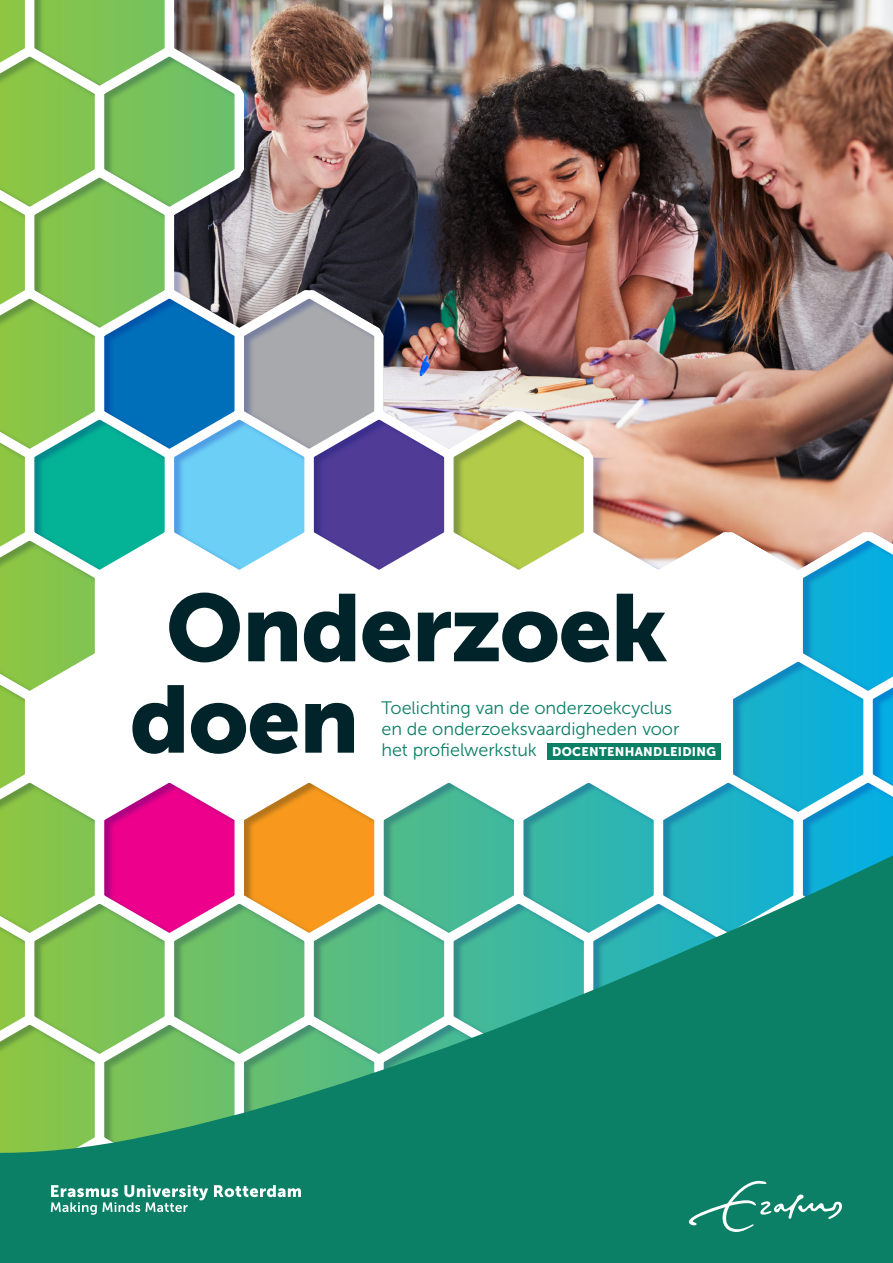
<style>
.page{position:relative;width:893px;height:1263px;background:#fff}
.page>*{position:absolute;margin:0;border:0;box-sizing:border-box;transform-origin:0 0}
.t1{font:94.5px/91.3px "Museo Sans 900";letter-spacing:-.015em;color:#002429}
.t2{font:18px/21px "Museo Sans 300";letter-spacing:-.005em;color:#0c8066}
.t3{font:12.45px "Museo Sans 900";letter-spacing:.025em;color:#fff}
.s1{font-family:"Museo Sans 300";font-size:18px;color:#0c8066}
</style>
<div class="page">
<img style="left:0;top:0;width:893px;height:815px">
<svg style="left:0;top:815px;width:893px;height:448px;background:#2f9770"></svg>
<svg style="left:689px;top:1181px;width:153px;height:51px;background:#288f78"></svg>
<svg style="left:214px;top:1185px;width:87px;height:12px"></svg>
<svg style="left:51px;top:1185px;width:157px;height:30px"></svg>
<img style="left:30px;top:294px;width:767px;height:643px">
<div style="left:547px;top:743px;width:174px;height:17px;background:#0c8066"></div>
<h1 class="t1" style="left:130px;top:582px;width:539px;text-indent:36px">Onderzoek doen</h1>
<p class="t2" style="left:382px;top:697px;width:299px">Toelichting van de onderzoekcyclus en de onderzoeksvaardigheden voor</p>
<p class="t3" style="left:382px;top:745px;width:336px"><span class="s1">het profielwerkstuk</span> DOCENTENHANDLEIDING</p>
</div>
